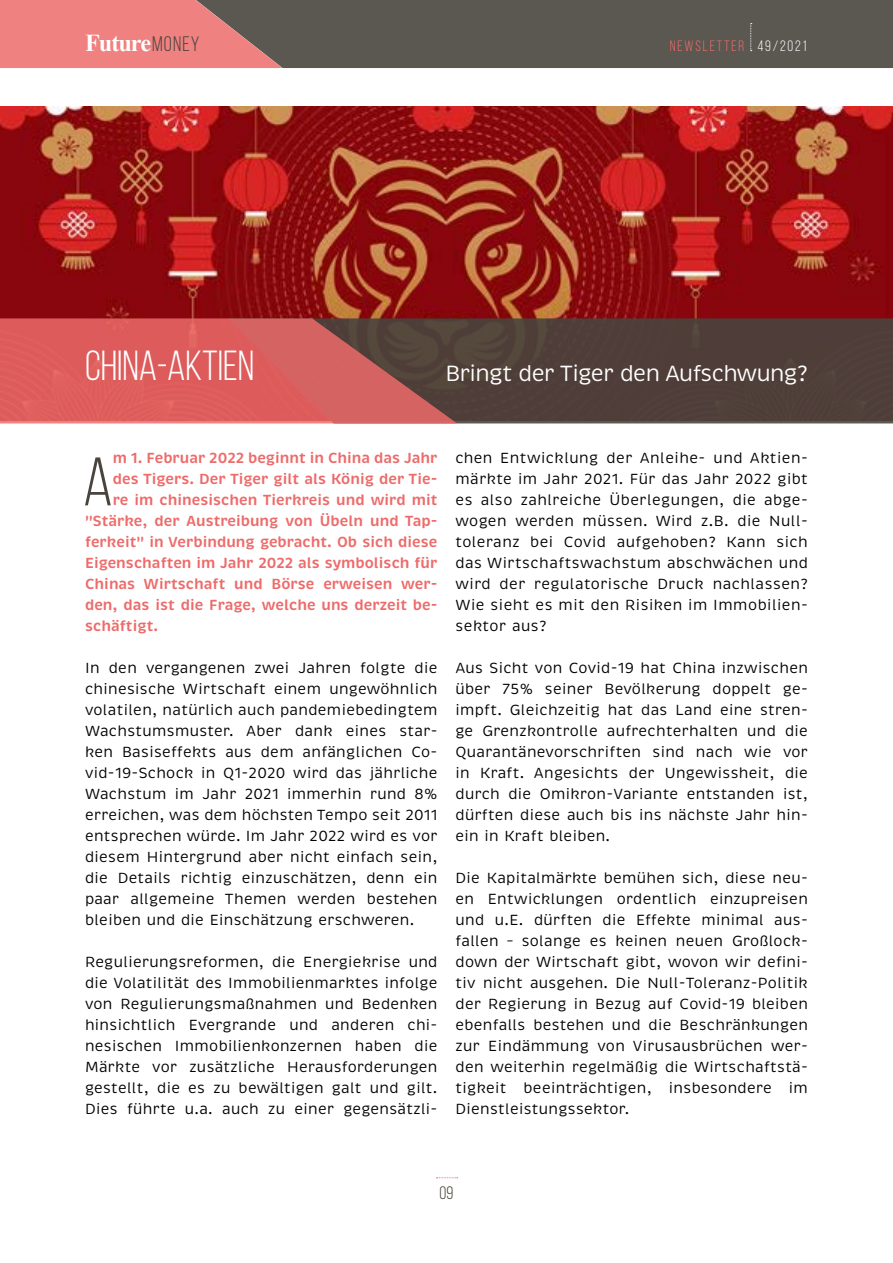
<style>
.page{position:relative;width:893px;height:1263px;background:#fff}
.page>*{position:absolute;margin:0;border:0;box-sizing:border-box;transform-origin:0 0}
.t1{font:68.4px "Bebas Neue";color:#49443e}
.t2{font:42px "Bebas Neue";color:#fff}
.t3{font:700 24.3px "Times New Roman";letter-spacing:-.04em;color:#fff}
.t4{font:22.5px "Brevia";letter-spacing:-.03em;color:#fff}
.t5{font:18px "Bebas Neue";color:#49443e}
.t6{font:15px/21px "Brevia";letter-spacing:.02em;color:#000;text-align:justify}
.t7{font:600 15px "Brevia";color:#ed6b6a}
.t8{font:15px "Bebas Neue";letter-spacing:.12em;color:#ed6b6a}
.s1{font-family:"Bebas Neue";font-weight:400;font-size:21px;color:#49443e}
.s2{color:#fff}
</style>
<div class="page">
<svg style="left:436px;top:1177px;width:22px;height:1px"></svg>
<div style="left:282px;top:0;width:611px;height:68px;background:#5b5751"></div>
<svg style="left:0;top:0;width:282px;height:68px;background:#d87a79"></svg>
<svg style="left:750px;top:23px;width:2px;height:28px"></svg>
<img style="left:0;top:106px;width:893px;height:212px">
<svg style="left:457px;top:318px;width:436px;height:105px;background:#503e39"></svg>
<svg style="left:0;top:318px;width:457px;height:105px;background:#c55a58"></svg>
<h3 class="t3" style="left:85px;top:26px;width:116px">Future<span class="s1">MONEY</span></h3>
<p class="t8" style="left:670px;top:37px;width:138px">NEWSLETTER <span class="s2">49/2021</span></p>
<h2 class="t2" style="left:85px;top:343px;width:171px">CHINA-AKTIEN</h2>
<h3 class="t4" style="left:445px;top:360px;width:364px">Bringt der Tiger den Aufschwung?</h3>
<h1 class="t1" style="left:83px;top:445px;width:31px">A</h1>
<p class="t7" style="left:113px;top:449px;width:326px">m 1. Februar 2022 beginnt in China das Jahr</p>
<p class="t7" style="left:113px;top:470px;width:326px">des Tigers. Der Tiger gilt als König der Tie-</p>
<p class="t7" style="left:113px;top:491px;width:326px">re im chinesischen Tierkreis und wird mit</p>
<p class="t7" style="left:85px;top:512px;width:354px">"Stärke, der Austreibung von Übeln und Tap-</p>
<p class="t7" style="left:85px;top:533px;width:354px">ferkeit" in Verbindung gebracht. Ob sich diese</p>
<p class="t7" style="left:85px;top:554px;width:354px">Eigenschaften im Jahr 2022 als symbolisch für</p>
<p class="t7" style="left:85px;top:575px;width:354px">Chinas Wirtschaft und Börse erweisen wer-</p>
<p class="t7" style="left:85px;top:596px;width:354px">den, das ist die Frage, welche uns derzeit be-</p>
<p class="t7" style="left:85px;top:617px;width:75px">schäftigt.</p>
<p class="t6" style="left:85px;top:658px;width:354px">In den vergangenen zwei Jahren folgte die chinesische Wirtschaft einem ungewöhnlich volatilen, natürlich auch pandemiebedingtem Wachstumsmuster. Aber dank eines star&shy;ken Basiseffekts aus dem anfänglichen Co&shy;vid-19-Schock in Q1-2020 wird das jährliche Wachstum im Jahr 2021 immerhin rund 8% erreichen, was dem höchsten Tempo seit 2011 entsprechen würde. Im Jahr 2022 wird es vor diesem Hintergrund aber nicht einfach sein, die Details richtig einzuschätzen, denn ein paar allgemeine Themen werden bestehen bleiben und die Einschätzung erschweren.</p>
<p class="t6" style="left:85px;top:952px;width:354px">Regulierungsreformen, die Energiekrise und die Volatilität des Immobilienmarktes infolge von Regulierungsmaßnahmen und Bedenken hinsichtlich Evergrande und anderen chi&shy;nesischen Immobilienkonzernen haben die Märkte vor zusätzliche Herausforderungen gestellt, die es zu bewältigen galt und gilt.<br>Dies führte u.a. auch zu einer gegensätzli-</p>
<p class="t6" style="left:455px;top:448px;width:354px">chen Entwicklung der Anleihe- und Aktien&shy;märkte im Jahr 2021. Für das Jahr 2022 gibt es also zahlreiche Überlegungen, die abge&shy;wogen werden müssen. Wird z.B. die Null&shy;toleranz bei Covid aufgehoben? Kann sich das Wirtschaftswachstum abschwächen und wird der regulatorische Druck nachlassen?<br>Wie sieht es mit den Risiken im Immobilien&shy;sektor aus?</p>
<p class="t6" style="left:455px;top:658px;width:354px">Aus Sicht von Covid-19 hat China inzwischen über 75% seiner Bevölkerung doppelt ge&shy;impft. Gleichzeitig hat das Land eine stren&shy;ge Grenzkontrolle aufrechterhalten und die Quarantänevorschriften sind nach wie vor in Kraft. Angesichts der Ungewissheit, die durch die Omikron-Variante entstanden ist, dürften diese auch bis ins nächste Jahr hin&shy;ein in Kraft bleiben.</p>
<p class="t6" style="left:455px;top:868px;width:354px">Die Kapitalmärkte bemühen sich, diese neu&shy;en Entwicklungen ordentlich einzupreisen und u.E. dürften die Effekte minimal aus&shy;fallen – solange es keinen neuen Großlock&shy;down der Wirtschaft gibt, wovon wir defini&shy;tiv nicht ausgehen. Die Null-Toleranz-Politik der Regierung in Bezug auf Covid-19 bleiben ebenfalls bestehen und die Beschränkungen zur Eindämmung von Virusausbrüchen wer&shy;den weiterhin regelmäßig die Wirtschaftstä&shy;tigkeit beeinträchtigen, insbesondere im Dienstleistungssektor.</p>
<p class="t5" style="left:440px;top:1183px;width:15px">09</p>
</div>
